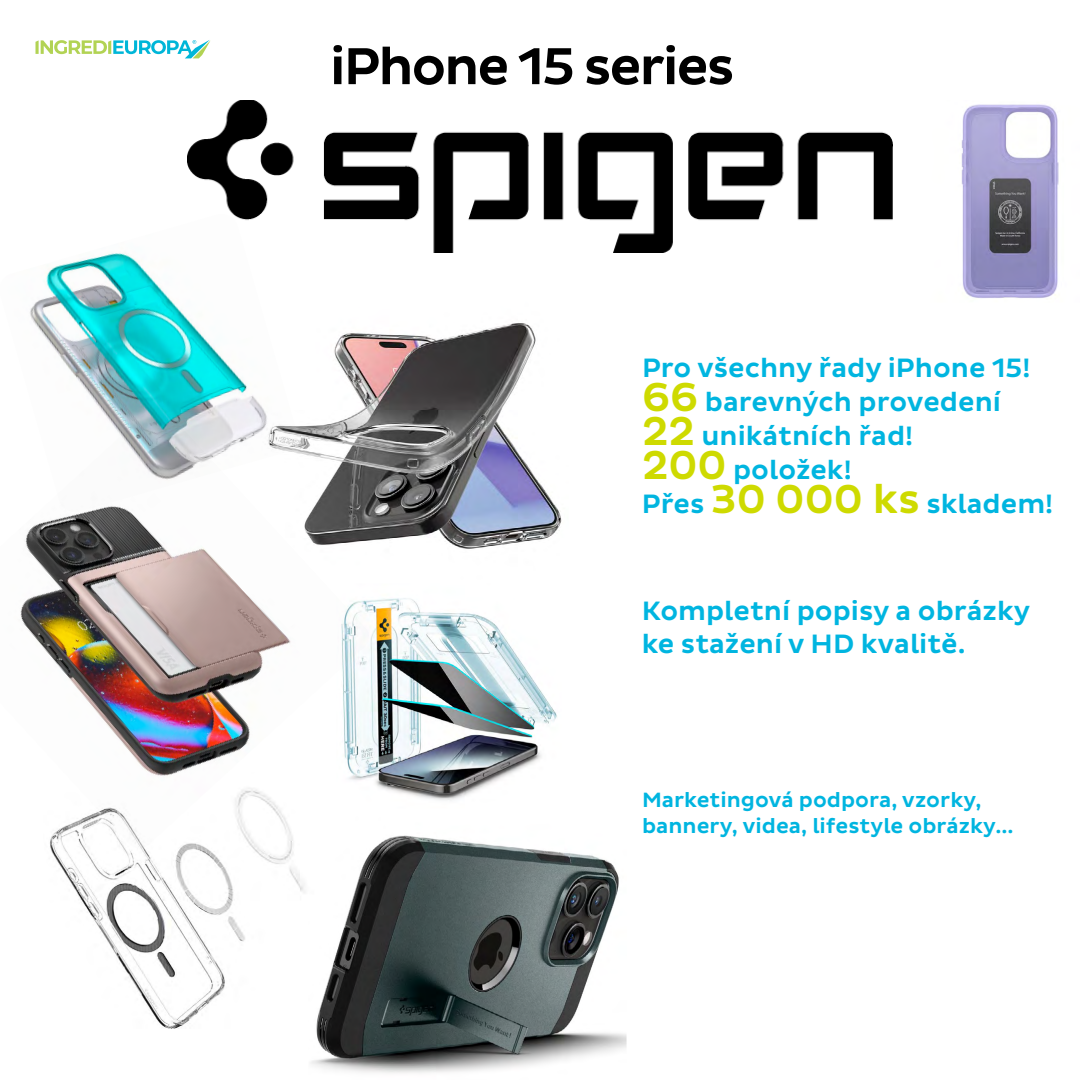
<style>
.page{position:relative;width:1080px;height:1080px;background:#fff}
.page>*{position:absolute;margin:0;border:0;box-sizing:border-box;transform-origin:0 0}
.t1{font:500 52.8px "Pluto Sans";letter-spacing:-.04em;color:#000}
.t2{font:500 27.1px/34px "Pluto Sans";color:#00b5e0}
.t3{font:500 21.1px/25.3px "Pluto Sans";color:#00b5e0}
.s1{font-size:41.1px;color:#ceda00}
</style>
<div class="page">
<svg style="left:36px;top:40px;width:174px;height:18px"></svg>
<img style="left:187px;top:100px;width:706px;height:152px">
<img style="left:30px;top:214px;width:269px;height:194px">
<img style="left:370px;top:598px;width:187px;height:190px">
<img style="left:262px;top:282px;width:300px;height:267px">
<img style="left:961px;top:104px;width:98px;height:194px">
<img style="left:311px;top:788px;width:316px;height:285px">
<img style="left:20px;top:408px;width:350px;height:442px">
<img style="left:43px;top:772px;width:271px;height:271px">
<h1 class="t1" style="left:330px;top:36px;width:406px">iPhone 15 series</h1>
<p class="t2" style="left:642px;top:351px;width:413px">Pro všechny řady iPhone 15!<br><span class="s1">66</span> barevných provedení<br><span class="s1">22</span> unikátních řad!<br><span class="s1">200</span> položek!<br>Přes <span class="s1">30 000 ks</span> skladem!</p>
<p class="t2" style="left:642px;top:596px;width:390px;line-height:32.5px">Kompletní popisy a obrázky ke stažení v HD kvalitě.</p>
<p class="t3" style="left:642px;top:788px;width:373px">Marketingová podpora, vzorky, bannery, videa, lifestyle obrázky...</p>
</div>
